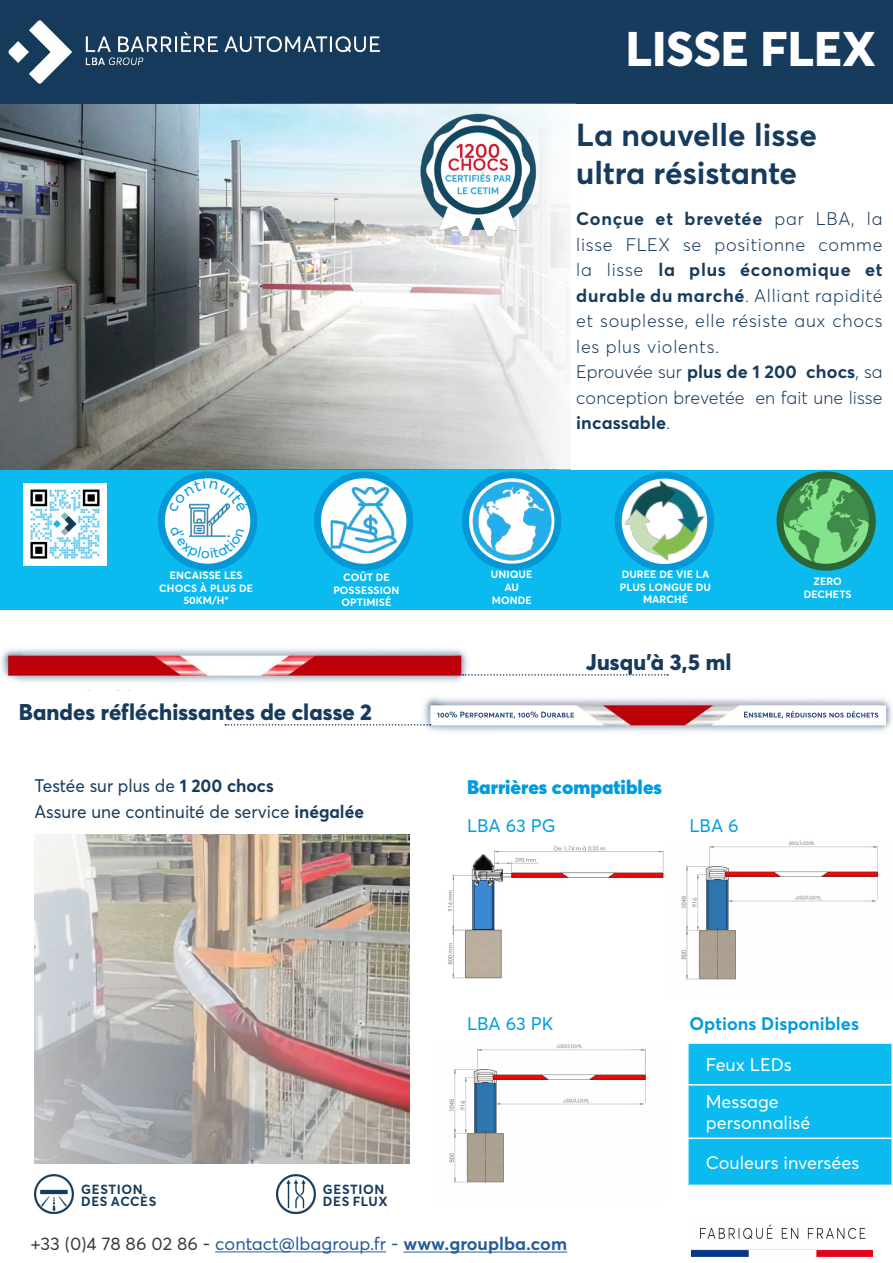
<style>
.page{position:relative;width:893px;height:1263px;background:#fff}
.page>*{position:absolute;margin:0;border:0;box-sizing:border-box;transform-origin:0 0}
.t1{font:800 48px "Averta";color:#fff}
.t2{font:700 31.5px/37.8px "Averta";color:#163b5c}
.t3{font:800 22.5px "Averta";color:#163b5c}
.t4{font:900 19.5px "Averta";color:#009ce0}
.t5{font:300 18px/25.5px "Averta";letter-spacing:.04em;color:#163b5c}
.t6{font:18px "Averta";color:#163b5c;scale:.96 1}
.t7{font:18px "Averta";color:#275b9b}
.t8{font:18px/36.9px "Averta";color:#fff}
.t9{font:18px "Averta";letter-spacing:-.005em;color:#009ce0}
.t10{font:700 18px "Averta";color:#009ce0}
.t11{font:700 13.05px/12px "Averta";letter-spacing:.045em;color:#163b5c}
.t12{font:700 10.5px/12.6px "Averta";letter-spacing:.005em;color:#fff;text-align:center}
.s1{font-weight:700}
.s2{color:#3c3c3b}
</style>
<div class="page">
<svg style="left:0;top:103px;width:699px;height:367px"></svg>
<div style="left:0;top:0;width:893px;height:103px;background:#163b5c"></div>
<div style="left:0;top:470px;width:893px;height:139px;background:#0bbbef"></div>
<svg style="left:187px;top:103px;width:389px;height:366px"></svg>
<img style="left:691px;top:1224px;width:181px;height:33px">
<img style="left:8px;top:20px;width:372px;height:64px">
<img style="left:35px;top:1174px;width:39px;height:40px">
<img style="left:276px;top:1174px;width:40px;height:40px">
<svg style="left:161px;top:475px;width:93px;height:92px"></svg>
<div style="left:158px;top:471px;width:99px;height:100px;border:7px solid #0698d6;border-radius:50%"></div>
<div style="left:462px;top:471px;width:99px;height:100px;border:7px solid #0698d6;border-radius:50%"></div>
<svg style="left:317px;top:475px;width:93px;height:92px;background:#bde3f4"></svg>
<img style="left:331px;top:487px;width:66px;height:66px">
<div style="left:314px;top:471px;width:99px;height:100px;border:7px solid #0698d6;border-radius:50%"></div>
<div style="left:615px;top:472px;width:99px;height:99px;border:7px solid #0698d6;border-radius:50%"></div>
<img style="left:784px;top:478px;width:85px;height:86px">
<div style="left:776px;top:471px;width:100px;height:100px;border:7px solid #2c6635;border-radius:50%"></div>
<img style="left:621px;top:476px;width:88px;height:89px">
<img style="left:467px;top:476px;width:89px;height:89px">
<img style="left:406px;top:110px;width:141px;height:125px">
<img style="left:1px;top:649px;width:467px;height:33px">
<img style="left:423px;top:697px;width:469px;height:35px">
<img style="left:34px;top:834px;width:376px;height:330px">
<div style="left:689px;top:1044px;width:202px;height:140px;background:#0bbbef"></div>
<hr style="left:687px;top:1084px;width:206px;height:1px;background:#fff">
<hr style="left:687px;top:1137px;width:206px;height:2px;background:#fff">
<hr style="left:215px;top:1251px;width:171px;height:1px;background:#275b9b">
<hr style="left:403px;top:1251px;width:164px;height:1px;background:#275b9b">
<img style="left:448px;top:845px;width:216px;height:134px">
<img style="left:681px;top:840px;width:197px;height:140px">
<img style="left:449px;top:1043px;width:197px;height:140px">
<svg style="left:463px;top:674px;width:205px;height:2px"></svg>
<svg style="left:225px;top:724px;width:206px;height:2px"></svg>
<img style="left:24px;top:484px;width:83px;height:82px">
<svg style="left:168px;top:478px;width:81px;height:81px;background:#c8e6f3"></svg>
<h1 class="t1" style="left:626px;top:18px;width:251px">LISSE FLEX</h1>
<h2 class="t2" style="left:576px;top:116px;width:242px">La nouvelle lisse ultra résistante</h2>
<p class="t5" style="left:576px;top:206px;width:308px"><span class="s1">Conçue et brevetée</span> par LBA, la lisse FLEX se positionne comme la lisse <span class="s1">la plus économique et durable du marché</span>. Alliant rapidité et souplesse, elle résiste aux chocs les plus violents.<br>Eprouvée sur <span class="s1">plus de 1 200 chocs</span>, sa conception brevetée en fait une lisse <span class="s1">incassable</span>.</p>
<p class="t12" style="left:159px;top:569px;width:95px">ENCAISSE LES<br>CHOCS À PLUS DE<br>50KM/H*</p>
<p class="t12" style="left:333px;top:571px;width:68px">COÛT DE<br>POSSESSION<br>OPTIMISÉ</p>
<p class="t12" style="left:620px;top:568px;width:93px">DUREE DE VIE LA<br>PLUS LONGUE DU<br>MARCHÉ</p>
<p class="t12" style="left:804px;top:575px;width:49px">ZERO<br>DECHETS</p>
<p class="t12" style="left:491px;top:568px;width:43px">UNIQUE<br>AU<br>MONDE</p>
<p class="t3" style="left:19px;top:698px;width:355px">Bandes réfléchissantes de classe 2</p>
<p class="t6" style="left:34px;top:774px;width:251px">Testée sur plus de <span class="s1">1 200 chocs</span></p>
<p class="t6" style="left:34px;top:800px;width:345px">Assure une continuité de service <span class="s1">inégalée</span></p>
<p class="t11" style="left:81px;top:1183px;width:77px">GESTION<br>DES ACCÈS</p>
<p class="t11" style="left:323px;top:1183px;width:66px">GESTION<br>DES FLUX</p>
<p class="t3" style="left:586px;top:648px;width:147px">Jusqu’à 3,5 ml</p>
<p class="t4" style="left:467px;top:775px;width:197px">Barrières compatibles</p>
<p class="t9" style="left:467px;top:814px;width:90px">LBA 63 PG</p>
<p class="t9" style="left:689px;top:814px;width:51px">LBA 6</p>
<p class="t9" style="left:467px;top:1012px;width:88px">LBA 63 PK</p>
<p class="t10" style="left:689px;top:1012px;width:171px">Options Disponibles</p>
<p class="t8" style="left:706px;top:1046px;width:88px">Feux LEDs<br>Message</p>
<p class="t8" style="left:706px;top:1103px;width:155px;line-height:39.5px">personnalisé<br>Couleurs inversées</p>
<p class="t7" style="left:30px;top:1233px;width:538px"><span class="s2">+33 (0)4 78 86 02 86 -</span> contact@lbagroup.fr - <span class="s1">www.grouplba.com</span></p>
</div>
